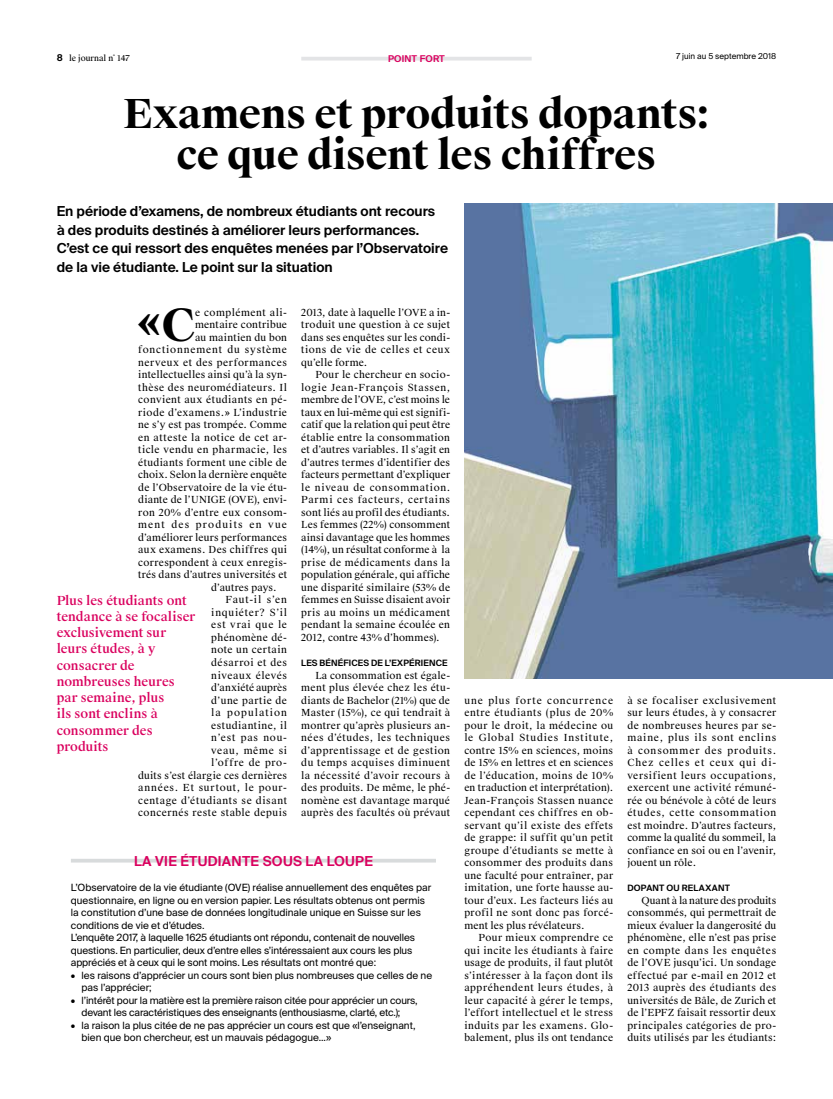
<style>
.page{position:relative;width:833px;height:1099px;background:#fff}
.page>*{position:absolute;margin:0;border:0;box-sizing:border-box;transform-origin:0 0}
.t1{font:700 44.25px "Suisse Works";color:#000}
.t2{font:700 40px/41.2px "Suisse Works";letter-spacing:-.015em;color:#000;text-align:center}
.t3{font:600 13.75px/18.8px "Suisse Intl";color:#000}
.t4{font:600 13.75px "Suisse Intl";letter-spacing:.02em;color:#da005e}
.t5{font:500 12.5px/16.2px "Suisse Works";letter-spacing:.005em;color:#da005e}
.t6{font:10px/12.5px "Suisse Intl";color:#000}
.t7{font:9.75px/12.5px "Suisse Works";letter-spacing:.035em;color:#000;text-align:justify}
.t8{font:9.75px "Suisse Works";letter-spacing:.055em;color:#000}
.t9{font:9.75px "Suisse Works";letter-spacing:.015em;color:#000}
.t10{font:9.75px "Suisse Works";letter-spacing:.01em;color:#000}
.t11{font:9.75px "Suisse Works";letter-spacing:.075em;color:#000}
.t12{font:9.75px "Suisse Works";letter-spacing:.005em;color:#000}
.t13{font:9.75px "Suisse Works";letter-spacing:.065em;color:#000}
.t14{font:9.75px "Suisse Works";letter-spacing:.08em;color:#000}
.t15{font:9.75px "Suisse Works";letter-spacing:.115em;color:#000}
.t16{font:9.75px "Suisse Works";color:#000}
.t17{font:9.75px "Suisse Works";letter-spacing:.07em;color:#000}
.t18{font:9.75px "Suisse Works";letter-spacing:.105em;color:#000}
.t19{font:9.75px "Suisse Works";letter-spacing:.085em;color:#000}
.t20{font:600 9.38px "Suisse Intl";letter-spacing:.02em;color:#da005e}
.t21{font:600 8.75px "Suisse Intl";letter-spacing:.025em;color:#000}
.t22{font:8.12px "Suisse Intl";color:#000}
.t23{font:8.12px "Suisse Works";color:#000}
.s1{font-family:"Suisse Intl";font-weight:600;font-size:9.38px}
</style>
<div class="page">
<img style="left:464px;top:203px;width:369px;height:475px">
<hr style="left:301px;top:57px;width:230px;height:3px;background:#e3e4e6">
<svg style="left:71px;top:859px;width:365px;height:3px"></svg>
<p class="t23" style="left:57px;top:53px;width:75px"><span class="s1">8</span> le journal n˚ 147</p>
<p class="t22" style="left:676px;top:52px;width:102px">7 juin au 5 septembre 2018</p>
<p class="t20" style="left:388px;top:53px;width:58px">POINT FORT</p>
<h2 class="t2" style="left:123px;top:94px;width:588px">Examens et produits dopants: ce que disent les chiffres</h2>
<h3 class="t3" style="left:57px;top:201px;width:393px">En période d’examens, de nombreux étudiants ont recours<br>à des produits destinés à améliorer leurs performances.<br>C’est ce qui ressort des enquêtes menées par l’Observatoire de la vie étudiante. Le point sur la situation</h3>
<h1 class="t1" style="left:137px;top:298px;width:60px">«C</h1>
<p class="t7" style="left:195px;top:306px;width:93px">e complément ali-</p>
<p class="t7" style="left:301px;top:306px;width:150px">2013, date à laquelle l’OVE a in&shy;troduit une question à ce sujet dans ses enquêtes sur les condi&shy;tions de vie de celles et ceux qu’elle forme.</p>
<p class="t7" style="left:301px;top:369px;width:150px;text-indent:14px">Pour le chercheur en socio&shy;logie Jean-François Stassen, membre de l’OVE, c’est moins le taux en lui-même qui est signifi&shy;catif que la relation qui peut être établie entre la consommation et d’autres variables. Il s’agit en d’autres termes d’identifier des facteurs permettant d’expliquer le niveau de consommation.<br>Parmi ces facteurs, certains sont liés au profil des étudiants.<br>Les femmes (22%) consomment ainsi davantage que les hommes (14%), un résultat conforme à la prise de médicaments dans la population générale, qui affiche une disparité similaire (53% de femmes en Suisse disaient avoir pris au moins un médicament pendant la semaine écoulée en 2012, contre 43% d’hommes).</p>
<p class="t21" style="left:301px;top:657px;width:148px">LES BÉNÉFICES DE L’EXPÉRIENCE</p>
<p class="t7" style="left:301px;top:669px;width:150px;text-indent:14px">La consommation est égale&shy;ment plus élevée chez les étu&shy;diants de Bachelor (21%) que de Master (15%), ce qui tendrait à montrer qu’après plusieurs an&shy;nées d’études, les techniques d’apprentissage et de gestion du temps acquises diminuent la nécessité d’avoir recours à des produits. De même, le phé&shy;nomène est davantage marqué auprès des facultés où prévaut</p>
<p class="t7" style="left:195px;top:319px;width:93px">mentaire contribue</p>
<p class="t9" style="left:195px;top:331px;width:93px">au maintien du bon</p>
<p class="t14" style="left:138px;top:344px;width:150px">fonctionnement du système</p>
<p class="t8" style="left:138px;top:356px;width:150px">nerveux et des performances</p>
<p class="t7" style="left:138px;top:369px;width:150px">intellectuelles ainsi qu’à la syn-</p>
<p class="t7" style="left:138px;top:381px;width:150px">thèse des neuromédiateurs. Il</p>
<p class="t7" style="left:138px;top:394px;width:150px">convient aux étudiants en pé-</p>
<p class="t7" style="left:138px;top:406px;width:150px">riode d’examens.» L’industrie</p>
<p class="t7" style="left:138px;top:419px;width:150px">ne s’y est pas trompée. Comme</p>
<p class="t8" style="left:138px;top:431px;width:150px">en atteste la notice de cet ar-</p>
<p class="t7" style="left:138px;top:444px;width:150px">ticle vendu en pharmacie, les</p>
<p class="t7" style="left:138px;top:456px;width:150px">étudiants forment une cible de</p>
<p class="t12" style="left:138px;top:469px;width:150px">choix. Selon la dernière enquête</p>
<p class="t7" style="left:138px;top:481px;width:150px">de l’Observatoire de la vie étu-</p>
<p class="t9" style="left:138px;top:494px;width:150px">diante de l’UNIGE (OVE), envi-</p>
<p class="t7" style="left:138px;top:506px;width:150px">ron 20% d’entre eux consom-</p>
<p class="t15" style="left:138px;top:519px;width:150px">ment des produits en vue</p>
<p class="t10" style="left:138px;top:531px;width:150px">d’améliorer leurs performances</p>
<p class="t7" style="left:138px;top:544px;width:150px">aux examens. Des chiffres qui</p>
<p class="t7" style="left:138px;top:556px;width:150px">correspondent à ceux enregis-</p>
<p class="t7" style="left:138px;top:569px;width:150px">trés dans d’autres universités et</p>
<p class="t10" style="left:211px;top:581px;width:67px">d’autres pays.</p>
<p class="t7" style="left:225px;top:594px;width:63px">Faut-il s’en</p>
<p class="t11" style="left:211px;top:606px;width:77px">inquiéter? S’il</p>
<p class="t17" style="left:211px;top:619px;width:77px">est vrai que le</p>
<p class="t7" style="left:211px;top:631px;width:77px">phénomène dé-</p>
<p class="t7" style="left:211px;top:644px;width:77px">note un certain</p>
<p class="t7" style="left:211px;top:656px;width:77px">désarroi et des</p>
<p class="t7" style="left:211px;top:669px;width:77px">niveaux élevés</p>
<p class="t16" style="left:211px;top:681px;width:77px">d’anxiété auprès</p>
<p class="t7" style="left:211px;top:694px;width:77px">d’une partie de</p>
<p class="t18" style="left:211px;top:706px;width:77px">la population</p>
<p class="t7" style="left:211px;top:719px;width:77px">estudiantine, il</p>
<p class="t19" style="left:211px;top:731px;width:77px">n’est pas nou-</p>
<p class="t13" style="left:211px;top:744px;width:77px">veau, même si</p>
<p class="t13" style="left:211px;top:756px;width:77px">l’offre de pro-</p>
<p class="t7" style="left:138px;top:769px;width:150px">duits s’est élargie ces dernières</p>
<p class="t11" style="left:138px;top:781px;width:150px">années. Et surtout, le pour-</p>
<p class="t8" style="left:138px;top:794px;width:150px">centage d’étudiants se disant</p>
<p class="t7" style="left:138px;top:806px;width:150px">concernés reste stable depuis</p>
<p class="t5" style="left:57px;top:592px;width:140px">Plus les étudiants ont tendance à se focaliser exclusivement sur leurs études, à y consacrer de nombreuses heures par semaine, plus<br>ils sont enclins à consommer des produits</p>
<h3 class="t4" style="left:134px;top:853px;width:240px">LA VIE ÉTUDIANTE SOUS LA LOUPE</h3>
<p class="t6" style="left:71px;top:881px;width:362px">L’Observatoire de la vie étudiante (OVE) réalise annuellement des enquêtes par questionnaire, en ligne ou en version papier. Les résultats obtenus ont permis la constitution d’une base de données longitudinale unique en Suisse sur les conditions de vie et d’études.<br>L’enquête 2017, à laquelle 1625 étudiants ont répondu, contenait de nouvelles questions. En particulier, deux d’entre elles s’intéressaient aux cours les plus appréciés et à ceux qui le sont moins. Les résultats ont montré que:</p>
<p class="t6" style="left:81px;top:968px;width:352px;text-indent:-11px">• les raisons d’apprécier un cours sont bien plus nombreuses que celles de ne pas l’apprécier;</p>
<p class="t6" style="left:81px;top:993px;width:338px;text-indent:-11px">• l’intérêt pour la matière est la première raison citée pour apprécier un cours, devant les caractéristiques des enseignants (enthousiasme, clarté, etc.);</p>
<p class="t6" style="left:81px;top:1018px;width:335px;text-indent:-11px">• la raison la plus citée de ne pas apprécier un cours est que «l’enseignant, bien que bon chercheur, est un mauvais pédagogue...»</p>
<p class="t7" style="left:464px;top:694px;width:150px">une plus forte concurrence entre étudiants (plus de 20% pour le droit, la médecine ou le Global Studies Institute, contre 15% en sciences, moins de 15% en lettres et en sciences de l’éducation, moins de 10% en traduction et interprétation).<br>Jean-François Stassen nuance cependant ces chiffres en ob&shy;servant qu’il existe des effets de grappe: il suffit qu’un petit groupe d’étudiants se mette à consommer des produits dans une faculté pour entraîner, par imitation, une forte hausse au&shy;tour d’eux. Les facteurs liés au profil ne sont donc pas forcé&shy;ment les plus révélateurs.</p>
<p class="t7" style="left:464px;top:931px;width:150px;text-indent:14px">Pour mieux comprendre ce qui incite les étudiants à faire usage de produits, il faut plutôt s’intéresser à la façon dont ils appréhendent leurs études, à leur capacité à gérer le temps, l’effort intellectuel et le stress induits par les examens. Glo&shy;balement, plus ils ont tendance</p>
<p class="t7" style="left:627px;top:694px;width:150px">à se focaliser exclusivement sur leurs études, à y consacrer de nombreuses heures par se&shy;maine, plus ils sont enclins à consommer des produits.<br>Chez celles et ceux qui di&shy;versifient leurs occupations, exercent une activité rémuné&shy;rée ou bénévole à côté de leurs études, cette consommation est moindre. D’autres facteurs, comme la qualité du sommeil, la confiance en soi ou en l’avenir, jouent un rôle.</p>
<p class="t21" style="left:627px;top:882px;width:104px">DOPANT OU RELAXANT</p>
<p class="t7" style="left:627px;top:894px;width:150px;text-indent:14px">Quant à la nature des produits consommés, qui permettrait de mieux évaluer la dangerosité du phénomène, elle n’est pas prise en compte dans les enquêtes de l’OVE jusqu’ici. Un sondage effectué par e-mail en 2012 et 2013 auprès des étudiants des universités de Bâle, de Zurich et de l’EPFZ faisait ressortir deux principales catégories de pro&shy;duits utilisés par les étudiants:</p>
</div>
